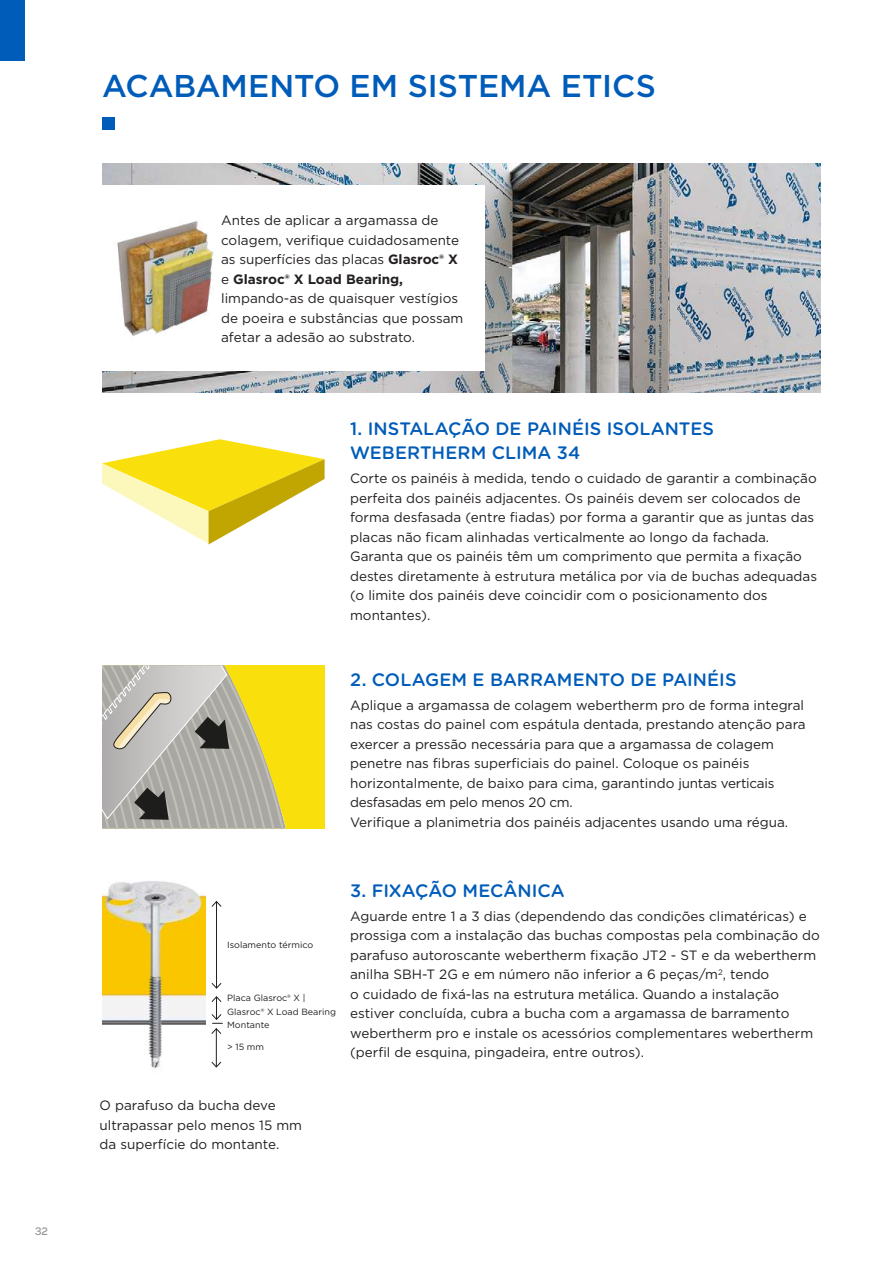
<style>
.page{position:relative;width:893px;height:1263px;background:#fff}
.page>*{position:absolute;margin:0;border:0;box-sizing:border-box;transform-origin:0 0}
.t1{font:500 31.5px "Gotham";color:#005cb9}
.t2{font:500 18px/24px "Gotham Rounded";color:#005cb9}
.t3{font:13.5px/19.5px "Gotham";color:#231f20}
.t4{font:12px "Weber";color:#939598;scale:.95 1}
.t5{font:9px/13.2px "Gotham";color:#231f20}
.s1{font-weight:700}
.s2{font-family:"Gotham"}
</style>
<div class="page">
<svg style="left:102px;top:439px;width:223px;height:105px"></svg>
<div style="left:102px;top:665px;width:223px;height:164px;background:#f9df0c"></div>
<svg style="left:102px;top:665px;width:184px;height:164px"></svg>
<img style="left:102px;top:163px;width:719px;height:230px">
<div style="left:94px;top:185px;width:391px;height:186px;background:#fff"></div>
<img style="left:117px;top:221px;width:96px;height:115px">
<img style="left:102px;top:881px;width:103px;height:189px">
<hr style="left:216px;top:1029px;width:1px;height:38px;background:#231f20">
<svg style="left:211px;top:1061px;width:11px;height:7px"></svg>
<hr style="left:216px;top:901px;width:1px;height:87px;background:#231f20">
<svg style="left:211px;top:901px;width:11px;height:6px"></svg>
<svg style="left:211px;top:983px;width:11px;height:6px"></svg>
<svg style="left:211px;top:996px;width:12px;height:38px"></svg>
<div style="left:102px;top:117px;width:13px;height:13px;background:#005cb9"></div>
<div style="left:0;top:0;width:25px;height:61px;background:#005cb9"></div>
<p class="t4" style="left:35px;top:1224px;width:15px">32</p>
<h1 class="t1" style="left:102px;top:65px;width:555px">ACABAMENTO EM SISTEMA ETICS</h1>
<p class="t3" style="left:221px;top:211px;width:244px">Antes de aplicar a argamassa de colagem, verifique cuidadosamente as superfícies das placas <span class="s1">Glasroc® X </span>e <span class="s1">Glasroc® X Load Bearing, </span>limpando-as de quaisquer vestígios de poeira e substâncias que possam afetar a adesão ao substrato.</p>
<h2 class="t2" style="left:350px;top:416px;width:365px"><span class="s2">1.</span> INSTALAÇÃO DE PAINÉIS ISOLANTES<br>WEBERTHERM CLIMA 34</h2>
<p class="t3" style="left:350px;top:468px;width:468px">Corte os painéis à medida, tendo o cuidado de garantir a combinação perfeita dos painéis adjacentes. Os painéis devem ser colocados de forma desfasada (entre fiadas) por forma a garantir que as juntas das placas não ficam alinhadas verticalmente ao longo da fachada.<br>Garanta que os painéis têm um comprimento que permita a fixação destes diretamente à estrutura metálica por via de buchas adequadas (o limite dos painéis deve coincidir com o posicionamento dos montantes).</p>
<h2 class="t2" style="left:350px;top:667px;width:388px"><span class="s2">2.</span> COLAGEM E BARRAMENTO DE PAINÉIS</h2>
<p class="t3" style="left:350px;top:695px;width:457px">Aplique a argamassa de colagem webertherm pro de forma integral nas costas do painel com espátula dentada, prestando atenção para exercer a pressão necessária para que a argamassa de colagem penetre nas fibras superficiais do painel. Coloque os painéis horizontalmente, de baixo para cima, garantindo juntas verticais desfasadas em pelo menos 20 cm.<br>Verifique a planimetria dos painéis adjacentes usando uma régua.</p>
<p class="t5" style="left:227px;top:938px;width:88px">Isolamento térmico</p>
<p class="t5" style="left:227px;top:991px;width:110px">Placa Glasroc® X |<br>Glasroc® X Load Bearing<br>Montante</p>
<p class="t5" style="left:227px;top:1040px;width:38px">&gt; 15 mm</p>
<h2 class="t2" style="left:350px;top:878px;width:216px"><span class="s2">3.</span> FIXAÇÃO MECÂNICA</h2>
<p class="t3" style="left:350px;top:906px;width:471px">Aguarde entre 1 a 3 dias (dependendo das condições climatéricas) e prossiga com a instalação das buchas compostas pela combinação do parafuso autoroscante webertherm fixação JT2 - ST e da webertherm anilha SBH-T 2G e em número não inferior a 6 peças/m<sup>2</sup>, tendo<br>o cuidado de fixá-las na estrutura metálica. Quando a instalação estiver concluída, cubra a bucha com a argamassa de barramento webertherm pro e instale os acessórios complementares webertherm (perfil de esquina, pingadeira, entre outros).</p>
<p class="t3" style="left:100px;top:1095px;width:204px">O parafuso da bucha deve ultrapassar pelo menos 15 mm da superfície do montante.</p>
</div>
